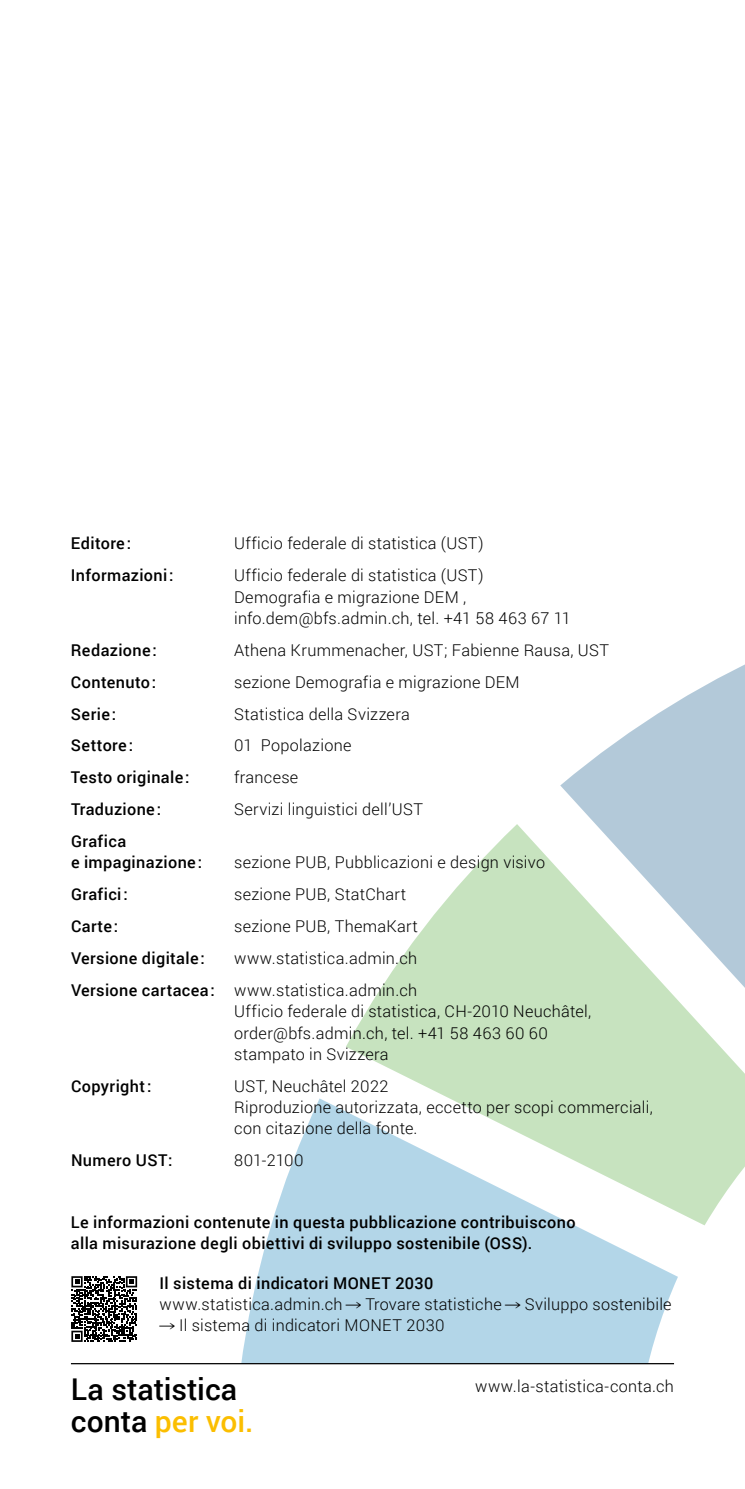
<style>
.page{position:relative;width:745px;height:1489px;background:#fff}
.page>*{position:absolute;margin:0;border:0;box-sizing:border-box;transform-origin:0 0}
.t1{font:500 30px/32.5px "Roboto";color:#000}
.t2{font:300 16.25px/21.2px "Roboto";letter-spacing:.015em;color:#000}
.t3{font:500 16.25px/21.2px "Roboto";letter-spacing:.025em;color:#000}
.s1{font-weight:500}
.s2{color:#fbbe00}
</style>
<div class="page">
<svg style="left:744px;top:664px;width:1px;height:504px"></svg>
<svg style="left:346px;top:824px;width:398px;height:401px;fill:#c7e3bf"></svg>
<svg style="left:241px;top:1098px;width:436px;height:264px;fill:#b3d6e8"></svg>
<svg style="left:560px;top:665px;width:184px;height:416px"></svg>
<hr style="left:71px;top:1362px;width:602px;height:2px;background:#000">
<svg style="left:71px;top:1276px;width:66px;height:65px"></svg>
<p class="t3" style="left:71px;top:532px;width:62px">Editore:</p>
<p class="t2" style="left:234px;top:532px;width:251px">Ufficio federale di statistica (UST)</p>
<p class="t3" style="left:71px;top:564px;width:104px">Informazioni:</p>
<p class="t2" style="left:234px;top:564px;width:338px">Ufficio federale di statistica (UST)<br>Demografia e migrazione DEM , info.dem@bfs.admin.ch, tel. +41 58 463 67 11</p>
<p class="t3" style="left:71px;top:638px;width:87px">Redazione:</p>
<p class="t2" style="left:234px;top:638px;width:376px">Athena Krummenacher, UST; Fabienne Rausa, UST</p>
<p class="t3" style="left:71px;top:670px;width:87px">Contenuto:</p>
<p class="t2" style="left:234px;top:670px;width:287px">sezione Demografia e migrazione DEM</p>
<p class="t3" style="left:71px;top:702px;width:47px">Serie:</p>
<p class="t2" style="left:234px;top:702px;width:177px">Statistica della Svizzera</p>
<p class="t3" style="left:71px;top:734px;width:63px">Settore:</p>
<p class="t2" style="left:234px;top:734px;width:119px">01 Popolazione</p>
<p class="t3" style="left:71px;top:766px;width:120px">Testo originale:</p>
<p class="t2" style="left:234px;top:766px;width:66px">francese</p>
<p class="t3" style="left:71px;top:798px;width:91px">Traduzione:</p>
<p class="t2" style="left:234px;top:798px;width:190px">Servizi linguistici dell’UST</p>
<p class="t3" style="left:71px;top:830px;width:132px">Grafica<br>e impaginazione:</p>
<p class="t2" style="left:234px;top:851px;width:312px">sezione PUB, Pubblicazioni e design visivo</p>
<p class="t3" style="left:71px;top:883px;width:58px">Grafici:</p>
<p class="t2" style="left:234px;top:883px;width:173px">sezione PUB, StatChart</p>
<p class="t3" style="left:71px;top:915px;width:49px">Carte:</p>
<p class="t2" style="left:234px;top:915px;width:185px">sezione PUB, ThemaKart</p>
<p class="t3" style="left:71px;top:947px;width:135px">Versione digitale:</p>
<p class="t2" style="left:71px;top:941px;width:347px;line-height:32px;text-align:right">www.statistica.admin.ch<br><span class="s1">Versione cartacea:</span> www.statistica.admin.ch</p>
<p class="t2" style="left:234px;top:1000px;width:358px">Ufficio federale di statistica, CH-2010 Neuchâtel, order@bfs.admin.ch, tel. +41 58 463 60 60 stampato in Svizzera</p>
<p class="t3" style="left:71px;top:1074px;width:82px">Copyright:</p>
<p class="t2" style="left:234px;top:1074px;width:420px">UST, Neuchâtel 2022<br>Riproduzione autorizzata, eccetto per scopi commerciali, con citazione della fonte.</p>
<p class="t3" style="left:71px;top:1149px;width:103px">Numero UST:</p>
<p class="t2" style="left:234px;top:1149px;width:71px">801-2100</p>
<p class="t3" style="left:71px;top:1210px;width:506px">Le informazioni contenute in questa pubblicazione contribuiscono alla misurazione degli obiettivi di sviluppo sostenibile (OSS).</p>
<p class="t2" style="left:159px;top:1271px;width:513px"><span class="s1">Il sistema di indicatori MONET 2030<br></span>www.statistica.admin.ch → Trovare statistiche → Sviluppo sostenibile</p>
<p class="t2" style="left:159px;top:1313px;width:286px">→ Il sistema di indicatori MONET 2030</p>
<p class="t1" style="left:71px;top:1371px;width:184px">La statistica conta <span class="s2">per voi.</span></p>
<p class="t2" style="left:475px;top:1375px;width:200px">www.la-statistica-conta.ch</p>
</div>
